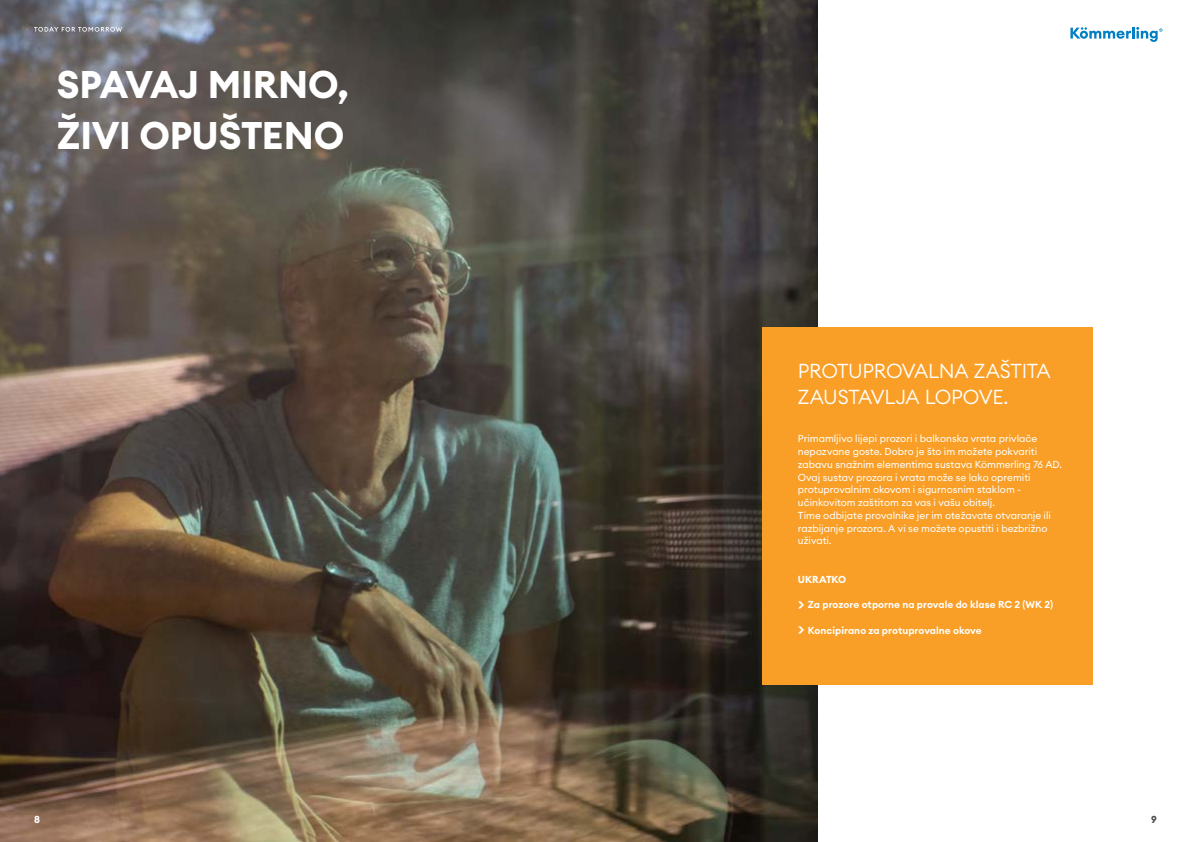
<style>
.page{position:relative;width:1191px;height:842px;background:#fff}
.page>*{position:absolute;margin:0;border:0;box-sizing:border-box;transform-origin:0 0}
.t1{font:700 38px/51px "Euclid Circular A";letter-spacing:-.005em;color:#fff}
.t2{font:300 20px/25.5px "Euclid Circular A";letter-spacing:-.015em;color:#fff}
.t3{font:10px/12.8px "Euclid Circular A";color:#fff}
.t4{font:600 10px "Euclid Circular A";letter-spacing:.005em;color:#fff}
.t5{font:700 10px "Euclid Circular A";letter-spacing:-.005em;color:#fff}
.t6{font:700 10px "Euclid Circular A";color:#4d4d4f}
.s1{font-size:14px}
</style>
<div class="page">
<img style="left:0;top:0;width:817px;height:842px">
<div style="left:762px;top:327px;width:331px;height:358px;background:#f99f27"></div>
<svg style="left:1070px;top:27px;width:92px;height:15px"></svg>
<svg style="left:34px;top:27px;width:88px;height:5px"></svg>
<h1 class="t1" style="left:57px;top:59px;width:293px">SPAVAJ MIRNO,<br>ŽIVI OPUŠTENO</h1>
<h2 class="t2" style="left:798px;top:358px;width:254px">PROTUPROVALNA ZAŠTITA<br>ZAUSTAVLJA LOPOVE.</h2>
<p class="t3" style="left:798px;top:432px;width:265px">Primamljivo lijepi prozori i balkonska vrata privlače nepozvane goste. Dobro je što im možete pokvariti zabavu snažnim elementima sustava Kömmerling 76 AD.<br>Ovaj sustav prozora i vrata može se lako opremiti protuprovalnim okovom i sigurnosnim staklom - učinkovitom zaštitom za vas i vašu obitelj.<br>Time odbijate provalnike jer im otežavate otvaranje ili razbijanje prozora. A vi se možete opustiti i bezbrižno uživati.</p>
<p class="t5" style="left:798px;top:573px;width:50px">UKRATKO</p>
<p class="t4" style="left:798px;top:598px;width:257px"><span class="s1">&gt;</span> Za prozore otporne na provale do klase RC 2 (WK 2)</p>
<p class="t4" style="left:798px;top:624px;width:185px"><span class="s1">&gt;</span> Koncipirano za protuprovalne okove</p>
<p class="t5" style="left:34px;top:813px;width:7px">8</p>
<p class="t6" style="left:1151px;top:813px;width:7px">9</p>
</div>
